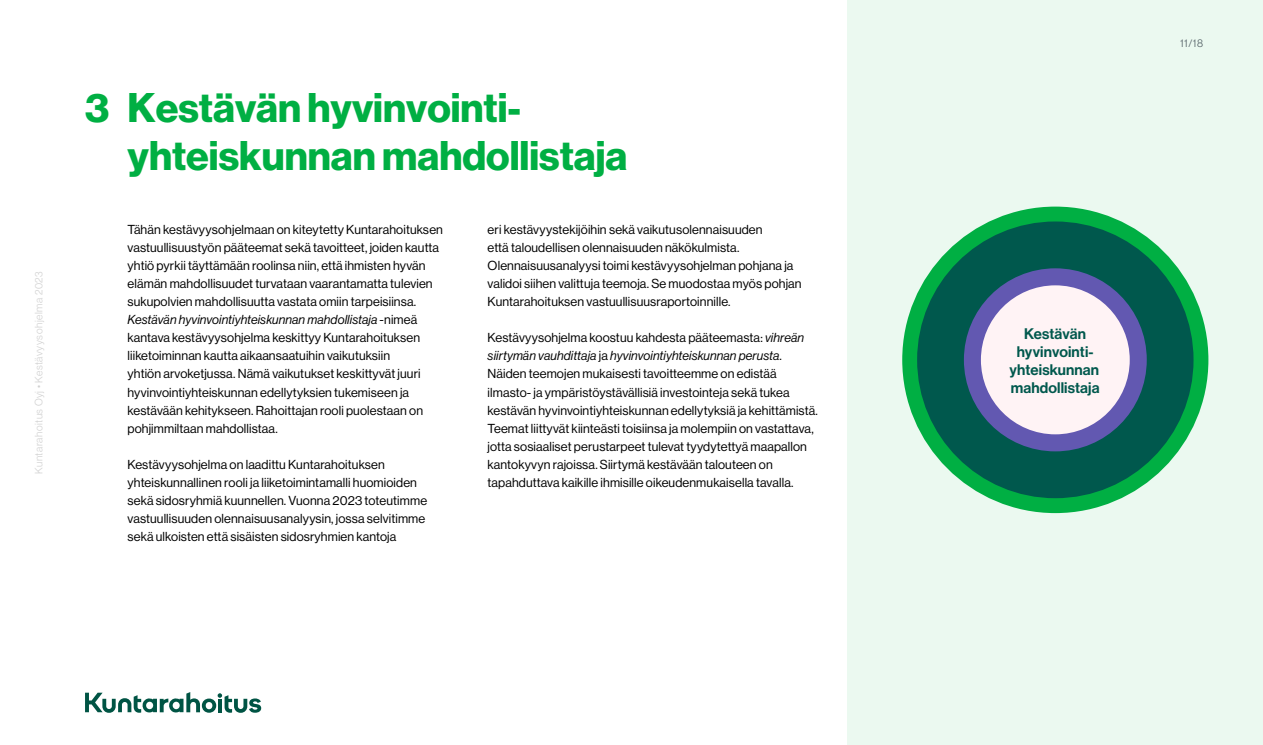
<style>
.page{position:relative;width:1263px;height:745px;background:#fff}
.page>*{position:absolute;margin:0;border:0;box-sizing:border-box;transform-origin:0 0}
.t1{font:40.5px/48px "N Haas Grotesk DS Pro 75 Bd";color:#00af43}
.t2{font:15px/18px "N Haas Grotesk DS Pro 65 Md";letter-spacing:.01em;color:#00584d;text-align:center}
.t3{font:12.75px/18px "N Haas Grotesk DS Pro 55 Rg";letter-spacing:.01em;color:#000}
.t4{font:12.75px "N Haas Grotesk DS Pro 56 It";letter-spacing:.01em;color:#000}
.t5{font:10.5px "N Haas Grotesk DS Pro 45 Lt";letter-spacing:.05em;color:#d0d0d0}
.t6{font:10.5px "N Haas Grotesk DS Pro 45 Lt";color:#4e5b61}
.s1{font-family:"N Haas Grotesk DS Pro 55 Rg"}
.s2{font-family:"N Haas Grotesk DS Pro 56 It"}
</style>
<div class="page">
<div style="left:848px;top:0;width:415px;height:744px;background:#ebf9f0"></div>
<div style="left:902px;top:206px;width:306px;height:306px;background:#00af43;border-radius:50%"></div>
<div style="left:917px;top:221px;width:276px;height:277px;background:#00584d;border-radius:50%"></div>
<div style="left:964px;top:268px;width:183px;height:183px;background:#6258b1;border-radius:50%"></div>
<div style="left:981px;top:285px;width:149px;height:149px;background:#fff3f5;border-radius:50%"></div>
<svg style="left:85px;top:692px;width:176px;height:20px"></svg>
<p class="t5" style="left:33px;top:473px;width:204px;rotate:-90deg">Kuntarahoitus Oyj • Kestävyysohjelma 2023</p>
<h1 class="t1" style="left:128px;top:84px;width:501px;text-indent:-43px">3 Kestävän hyvinvointi&shy;yhteiskunnan mahdollistaja</h1>
<p class="t3" style="left:128px;top:221px;width:317px">Tähän kestävyysohjelmaan on kiteytetty Kuntarahoituksen vastuullisuustyön pääteemat sekä tavoitteet, joiden kautta yhtiö pyrkii täyttämään roolinsa niin, että ihmisten hyvän elämän mahdollisuudet turvataan vaarantamatta tulevien sukupolvien mahdollisuutta vastata omiin tarpeisiinsa.</p>
<p class="t4" style="left:128px;top:312px;width:291px">Kestävän hyvinvointiyhteiskunnan mahdollistaja <span class="s1">-nimeä</span></p>
<p class="t3" style="left:128px;top:329px;width:297px">kantava kestävyysohjelma keskittyy Kuntarahoituksen liiketoiminnan kautta aikaansaatuihin vaikutuksiin yhtiön arvoketjussa. Nämä vaikutukset keskittyvät juuri hyvinvointiyhteiskunnan edellytyksien tukemiseen ja kestävään kehitykseen. Rahoittajan rooli puolestaan on pohjimmiltaan mahdollistaa.</p>
<p class="t3" style="left:128px;top:455px;width:301px">Kestävyysohjelma on laadittu Kuntarahoituksen yhteiskunnallinen rooli ja liiketoimintamalli huomioiden sekä sidosryhmiä kuunnellen. Vuonna 2023 toteutimme vastuullisuuden olennaisuusanalyysin, jossa selvitimme sekä ulkoisten että sisäisten sidosryhmien kantoja</p>
<p class="t3" style="left:488px;top:221px;width:315px">eri kestävyystekijöihin sekä vaikutusolennaisuuden<br>että taloudellisen olennaisuuden näkökulmista.<br>Olennaisuusanalyysi toimi kestävyysohjelman pohjana ja validoi siihen valittuja teemoja. Se muodostaa myös pohjan Kuntarahoituksen vastuullisuusraportoinnille.</p>
<p class="t3" style="left:488px;top:329px;width:318px">Kestävyysohjelma koostuu kahdesta pääteemasta: <span class="s2">vihreän</span></p>
<p class="t4" style="left:488px;top:348px;width:296px">siirtymän vauhdittaja <span class="s1">ja</span> hyvinvointiyhteiskunnan perusta<span class="s1">.</span></p>
<p class="t3" style="left:488px;top:365px;width:332px">Näiden teemojen mukaisesti tavoitteemme on edistää ilmasto- ja ympäristöystävällisiä investointeja sekä tukea kestävän hyvinvointiyhteiskunnan edellytyksiä ja kehittämistä.<br>Teemat liittyvät kiinteästi toisiinsa ja molempiin on vastattava, jotta sosiaaliset perustarpeet tulevat tyydytettyä maapallon kantokyvyn rajoissa. Siirtymä kestävään talouteen on tapahduttava kaikille ihmisille oikeudenmukaisella tavalla.</p>
<p class="t6" style="left:1180px;top:37px;width:24px">11/18</p>
<p class="t2" style="left:1010px;top:324px;width:91px">Kestävän hyvinvointi&shy;yhteiskunnan mahdollistaja</p>
</div>
